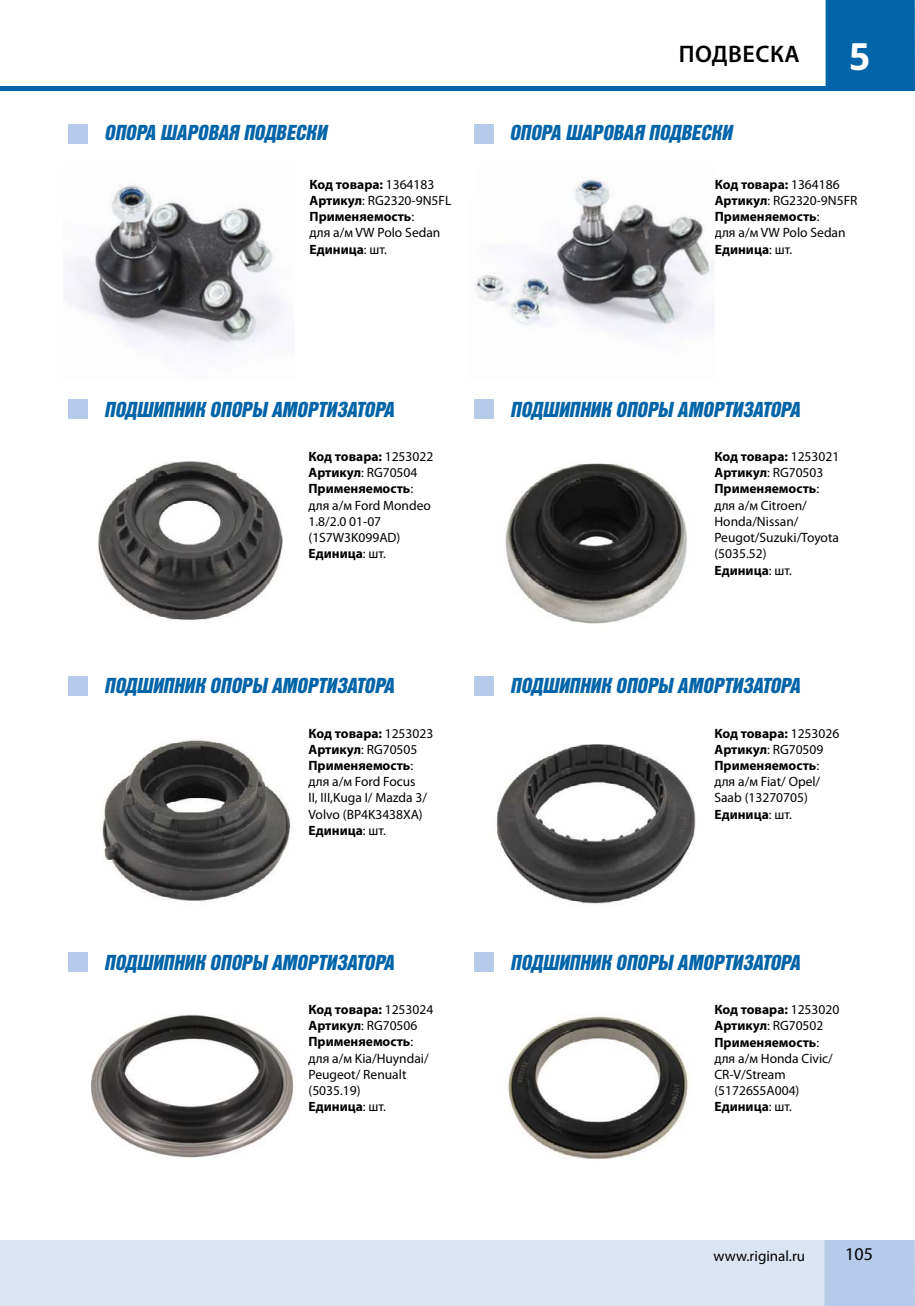
<style>
.page{position:relative;width:915px;height:1306px;background:#fff}
.page>*{position:absolute;margin:0;border:0;box-sizing:border-box;transform-origin:0 0}
.t1{font:700 37.5px "Noto Sans";color:#fff}
.t2{font:600 24px "Myriad Pro";letter-spacing:.02em;color:#000}
.t3{font:italic 21px "Bastion Kontrast";color:#0064a8}
.t4{font:18px "Myriad Pro";color:#000}
.t5{font:15px "Myriad Pro";color:#000}
.t6{font:13.5px/16.2px "Myriad Pro";color:#000}
.s1{font-weight:700}
</style>
<div class="page">
<img style="left:64px;top:185px;width:222px;height:168px">
<img style="left:476px;top:179px;width:238px;height:159px">
<div style="left:68px;top:124px;width:19px;height:20px;background:#b5cbe9"></div>
<div style="left:68px;top:400px;width:19px;height:19px;background:#b5cbe9"></div>
<div style="left:68px;top:676px;width:19px;height:19px;background:#b5cbe9"></div>
<div style="left:68px;top:952px;width:19px;height:20px;background:#b5cbe9"></div>
<div style="left:474px;top:124px;width:19px;height:20px;background:#b5cbe9"></div>
<div style="left:474px;top:400px;width:19px;height:19px;background:#b5cbe9"></div>
<div style="left:474px;top:676px;width:19px;height:19px;background:#b5cbe9"></div>
<div style="left:474px;top:952px;width:19px;height:20px;background:#b5cbe9"></div>
<div style="left:1px;top:1240px;width:823px;height:65px;background:#dae5f4"></div>
<svg style="left:0;top:1240px;width:1px;height:65px"></svg>
<hr style="left:0;top:86px;width:914px;height:4px;background:#0064a8">
<div style="left:825px;top:0;width:89px;height:86px;background:#0064a8"></div>
<div style="left:824px;top:1240px;width:90px;height:65px;background:#b5cbe9"></div>
<img style="left:98px;top:461px;width:185px;height:162px">
<img style="left:102px;top:739px;width:189px;height:162px">
<img style="left:91px;top:1014px;width:203px;height:144px">
<img style="left:508px;top:1014px;width:181px;height:145px">
<img style="left:496px;top:744px;width:200px;height:160px">
<img style="left:505px;top:463px;width:182px;height:161px">
<h2 class="t2" style="left:678px;top:41px;width:123px">ПОДВЕСКА</h2>
<h1 class="t1" style="left:849px;top:30px;width:22px">5</h1>
<h3 class="t3" style="left:104px;top:122px;width:224px">ОПОРА ШАРОВАЯ ПОДВЕСКИ</h3>
<h3 class="t3" style="left:509px;top:122px;width:224px">ОПОРА ШАРОВАЯ ПОДВЕСКИ</h3>
<p class="t6" style="left:309px;top:176px;width:143px"><span class="s1">Код товара:</span> 1364183<br><span class="s1">Артикул</span>: RG2320-9N5FL<br><span class="s1">Применяемость</span>:<br>для а/м VW Polo Sedan<br><span class="s1">Единица</span>: шт.</p>
<p class="t6" style="left:714px;top:176px;width:144px"><span class="s1">Код товара:</span> 1364186<br><span class="s1">Артикул</span>: RG2320-9N5FR<br><span class="s1">Применяемость</span>:<br>для а/м VW Polo Sedan<br><span class="s1">Единица</span>: шт.</p>
<h3 class="t3" style="left:104px;top:398px;width:291px">ПОДШИПНИК ОПОРЫ АМОРТИЗАТОРА</h3>
<p class="t6" style="left:308px;top:448px;width:126px"><span class="s1">Код товара:</span> 1253022<br><span class="s1">Артикул</span>: RG70504<br><span class="s1">Применяемость</span>: для а/м Ford Mondeo<br>1.8/2.0 01-07 (1S7W3K099AD)<br><span class="s1">Единица</span>: шт.</p>
<h3 class="t3" style="left:104px;top:675px;width:291px">ПОДШИПНИК ОПОРЫ АМОРТИЗАТОРА</h3>
<p class="t6" style="left:308px;top:725px;width:126px"><span class="s1">Код товара:</span> 1253023<br><span class="s1">Артикул</span>: RG70505<br><span class="s1">Применяемость</span>: для а/м Ford Focus<br>II, III,Kuga I/ Mazda 3/<br>Volvo (BP4K3438XA)<br><span class="s1">Единица</span>: шт.</p>
<h3 class="t3" style="left:104px;top:951px;width:291px">ПОДШИПНИК ОПОРЫ АМОРТИЗАТОРА</h3>
<p class="t6" style="left:308px;top:1001px;width:126px"><span class="s1">Код товара:</span> 1253024<br><span class="s1">Артикул</span>: RG70506<br><span class="s1">Применяемость</span>: для а/м Kia/Huyndai/<br>Peugeot/ Renualt (5035.19)<br><span class="s1">Единица</span>: шт.</p>
<h3 class="t3" style="left:510px;top:398px;width:291px">ПОДШИПНИК ОПОРЫ АМОРТИЗАТОРА</h3>
<p class="t6" style="left:714px;top:448px;width:126px"><span class="s1">Код товара:</span> 1253021<br><span class="s1">Артикул</span>: RG70503<br><span class="s1">Применяемость</span>: для а/м Citroen/<br>Honda/Nissan/<br>Peugot/Suzuki/Toyota (5035.52)<br><span class="s1">Единица</span>: шт.</p>
<h3 class="t3" style="left:510px;top:675px;width:291px">ПОДШИПНИК ОПОРЫ АМОРТИЗАТОРА</h3>
<p class="t6" style="left:714px;top:725px;width:126px"><span class="s1">Код товара:</span> 1253026<br><span class="s1">Артикул</span>: RG70509<br><span class="s1">Применяемость</span>: для а/м Fiat/ Opel/<br>Saab (13270705)<br><span class="s1">Единица</span>: шт.</p>
<h3 class="t3" style="left:510px;top:951px;width:291px">ПОДШИПНИК ОПОРЫ АМОРТИЗАТОРА</h3>
<p class="t6" style="left:714px;top:1001px;width:126px"><span class="s1">Код товара:</span> 1253020<br><span class="s1">Артикул</span>: RG70502<br><span class="s1">Применяемость</span>: для а/м Honda Civic/<br>CR-V/Stream (51726S5A004)<br><span class="s1">Единица</span>: шт.</p>
<p class="t5" style="left:713px;top:1247px;width:93px">www.riginal.ru</p>
<h3 class="t4" style="left:845px;top:1244px;width:29px">105</h3>
</div>
